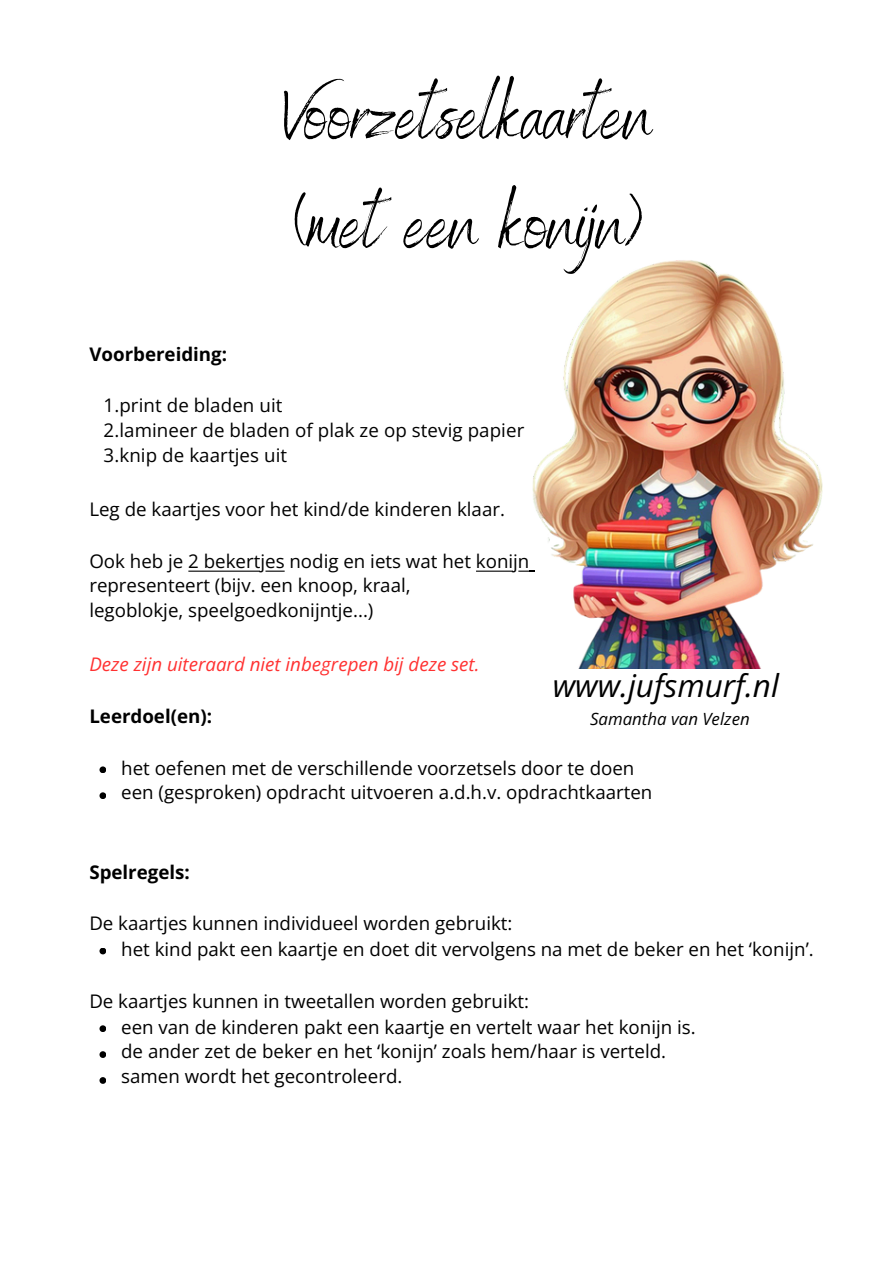
<style>
.page{position:relative;width:894px;height:1264px;background:#fff}
.page>*{position:absolute;margin:0;border:0;box-sizing:border-box;transform-origin:0 0}
.t1{font:78.45px/109.2px "Benedict";color:#000}
.t2{font:italic 31.35px "Open Sans";color:#000}
.t3{font:18.75px/24.8px "Open Sans";color:#000}
.t4{font:italic 18.75px "Open Sans";color:#ff3131}
.t5{font:700 18.75px "Open Sans";color:#000}
.t6{font:italic 16.8px "Open Sans";color:#000}
</style>
<div class="page">
<svg style="left:99px;top:766px;width:7px;height:7px"></svg>
<svg style="left:99px;top:792px;width:7px;height:7px"></svg>
<svg style="left:99px;top:948px;width:7px;height:6px"></svg>
<svg style="left:99px;top:1025px;width:7px;height:7px"></svg>
<svg style="left:99px;top:1051px;width:7px;height:6px"></svg>
<svg style="left:99px;top:1077px;width:7px;height:6px"></svg>
<svg style="left:188px;top:570px;width:96px;height:1px"></svg>
<img style="left:476px;top:260px;width:347px;height:408px">
<h3 class="t1" style="left:284px;top:55px;width:370px">Voorzetselkaarten (met een konijn)</h3>
<p class="t5" style="left:89px;top:341px;width:139px">Voorbereiding:</p>
<h2 class="t3" style="left:104px;top:392px;width:422px">1.print de bladen uit<br>2.lamineer de bladen of plak ze op stevig papier<br>3.knip de kaartjes uit</h2>
<h3 class="t3" style="left:89px;top:496px;width:417px">Leg de kaartjes voor het kind/de kinderen klaar.</h3>
<h3 class="t3" style="left:89px;top:548px;width:441px">Ook heb je 2 bekertjes nodig en iets wat het konijn representeert (bijv. een knoop, kraal,<br>legoblokje, speelgoedkonijntje...)</h3>
<h3 class="t4" style="left:89px;top:651px;width:391px">Deze zijn uiteraard niet inbegrepen bij deze set.</h3>
<h3 class="t5" style="left:89px;top:703px;width:124px">Leerdoel(en):</h3>
<p class="t3" style="left:121px;top:755px;width:532px">het oefenen met de verschillende voorzetsels door te doen een (gesproken) opdracht uitvoeren a.d.h.v. opdrachtkaarten</p>
<h3 class="t2" style="left:552px;top:663px;width:228px">www.jufsmurf.nl</h3>
<h3 class="t6" style="left:590px;top:707px;width:161px">Samantha van Velzen</h3>
<p class="t5" style="left:89px;top:858px;width:102px">Spelregels:</p>
<h2 class="t3" style="left:89px;top:910px;width:424px">De kaartjes kunnen individueel worden gebruikt:</h2>
<h3 class="t3" style="left:121px;top:936px;width:693px">het kind pakt een kaartje en doet dit vervolgens na met de beker en het ‘konijn’.</h3>
<h2 class="t3" style="left:89px;top:988px;width:441px">De kaartjes kunnen in tweetallen worden gebruikt:</h2>
<h3 class="t3" style="left:121px;top:1013px;width:576px">een van de kinderen pakt een kaartje en vertelt waar het konijn is. de ander zet de beker en het ‘konijn’ zoals hem/haar is verteld. samen wordt het gecontroleerd.</h3>
</div>
